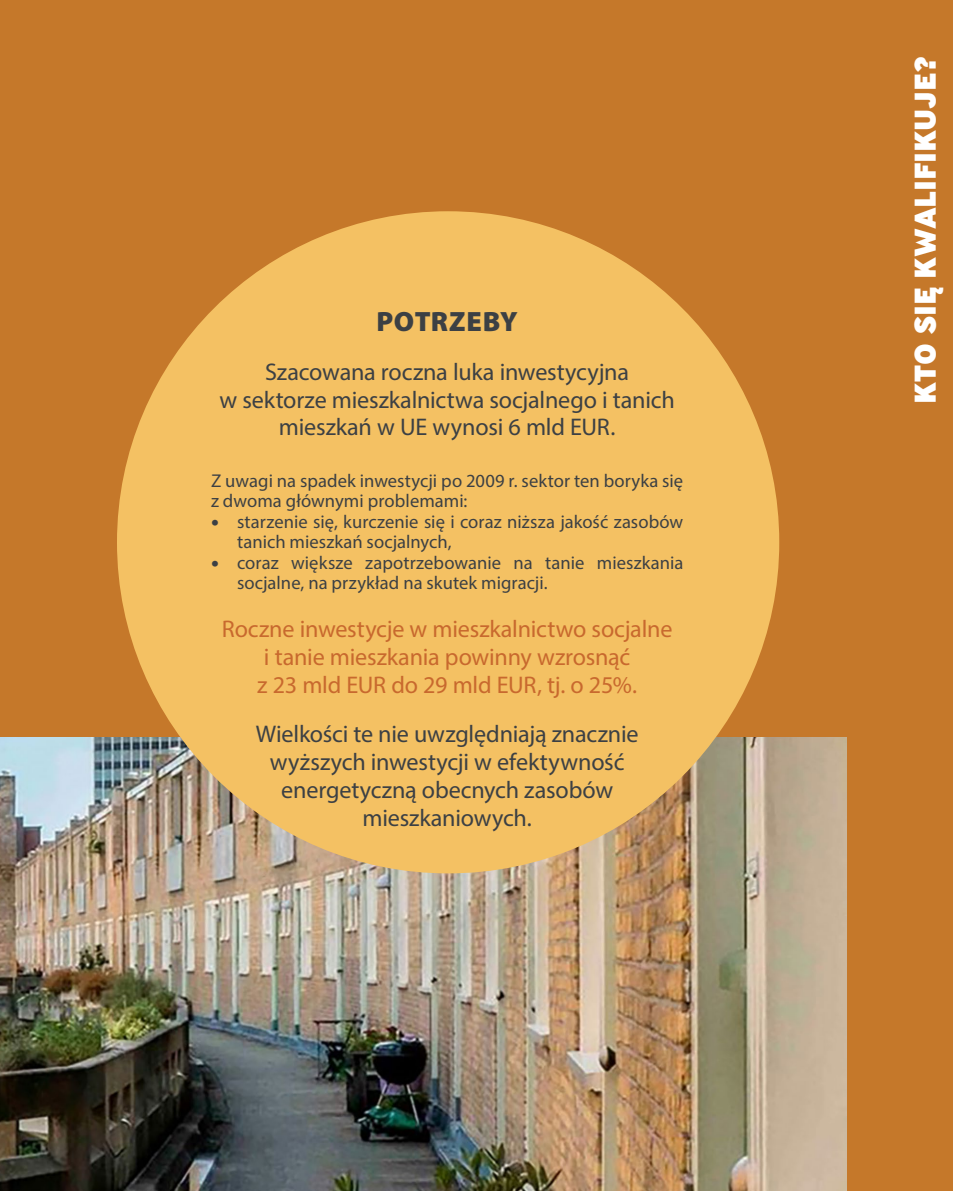
<style>
.page{position:relative;width:953px;height:1191px;background:#fff}
.page>*{position:absolute;margin:0;border:0;box-sizing:border-box;transform-origin:0 0}
._01_titre_1{font:800 30px "Ministry";color:#fff}
.titre{font:900 28px "Myriad Pro";letter-spacing:.02em;color:#3c4044}
.texte{font:24.2px/27.8px "Myriad Pro";letter-spacing:-.01em;color:#3c4044;text-align:center}
.texte-2{font:24.2px/27.8px "Myriad Pro";letter-spacing:-.01em;color:#c8692e;text-align:center}
.texte-3{font:18.6px/20.4px "Myriad Pro";letter-spacing:.005em;color:#3c4044}
.s1{font-size:28px}
</style>
<div class="page">
<div style="left:0;top:0;width:879px;height:1191px;background:#c5782a"></div>
<img style="left:0;top:737px;width:846px;height:454px">
<div style="left:117px;top:211px;width:662px;height:662px;background:#f4c163;border-radius:50%"></div>
<div style="left:879px;top:0;width:73px;height:1191px;background:#c5782a"></div>
<p class="titre" style="left:376px;top:305px;width:143px">POTRZEBY</p>
<p class="texte" style="left:219px;top:357px;width:456px">Szacowana roczna luka inwestycyjna<br>w sektorze mieszkalnictwa socjalnego i tanich mieszkań w UE wynosi 6 mld EUR.</p>
<p class="texte-3" style="left:211px;top:470px;width:473px">Z uwagi na spadek inwestycji po 2009 r. sektor ten boryka się z dwoma głównymi problemami:</p>
<p class="texte-3" style="left:237px;top:511px;width:447px;text-indent:-26px"><span class="s1">•</span> starzenie się, kurczenie się i coraz niższa jakość zasobów tanich mieszkań socjalnych,</p>
<p class="texte-3" style="left:237px;top:552px;width:447px;text-indent:-26px"><span class="s1">•</span> coraz większe zapotrzebowanie na tanie mieszkania socjalne, na przykład na skutek migracji.</p>
<p class="texte-2" style="left:222px;top:615px;width:452px">Roczne inwestycje w mieszkalnictwo socjalne i tanie mieszkania powinny wzrosnąć<br>z 23 mld EUR do 29 mld EUR, tj. o 25%.</p>
<p class="texte" style="left:256px;top:719px;width:384px">Wielkości te nie uwzględniają znacznie wyższych inwestycji w efektywność energetyczną obecnych zasobów mieszkaniowych.</p>
<p class="_01_titre_1" style="left:904px;top:404px;width:349px;rotate:-90deg">KTO SIĘ KWALIFIKUJE?</p>
</div>
